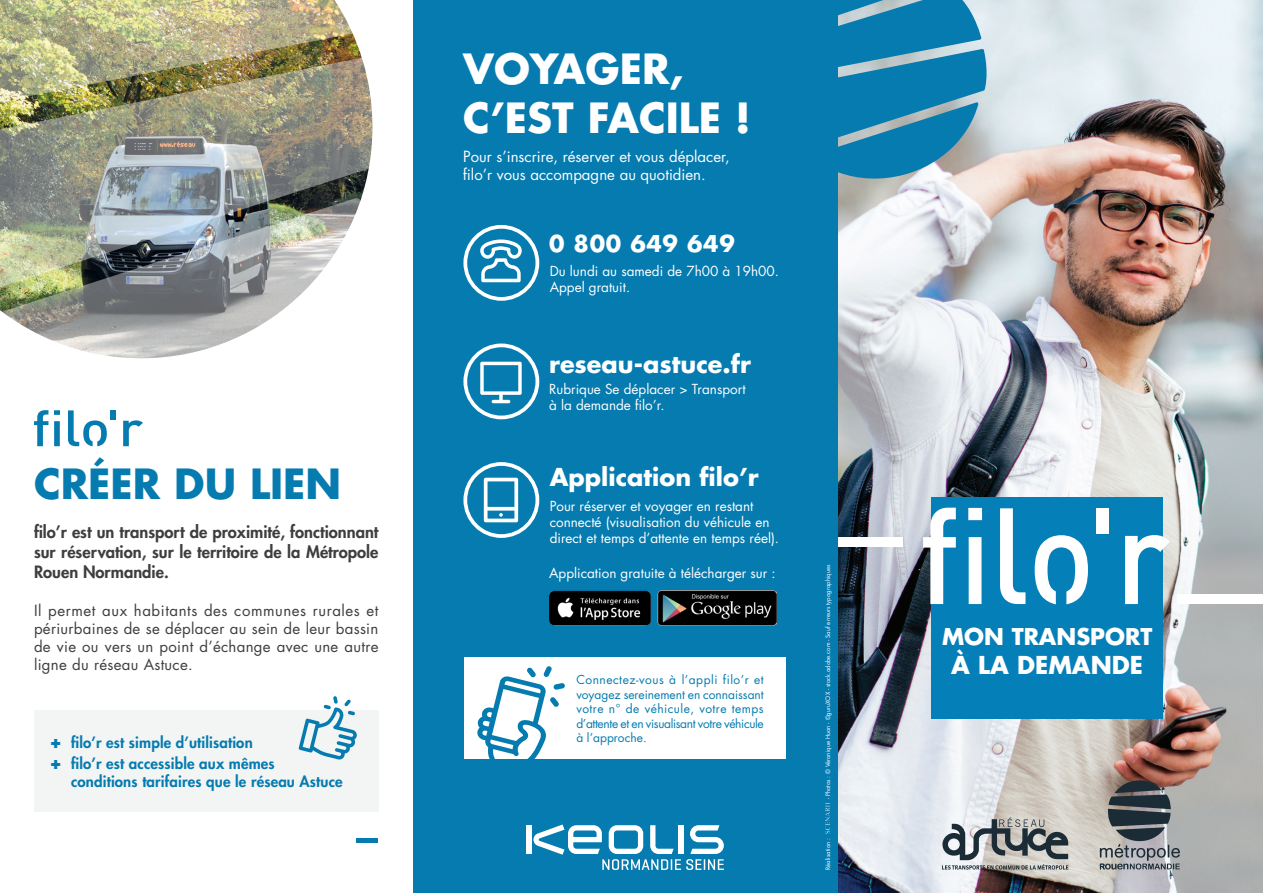
<style>
.page{position:relative;width:1263px;height:893px;background:#fff}
.page>*{position:absolute;margin:0;border:0;box-sizing:border-box;transform-origin:0 0}
.t1{font:700 40.5px/48.6px "Futura Std";color:#fff}
.t2{font:700 40.5px "Futura Std";color:#057bb0}
.t3{font:700 24px "Futura Std";color:#fff}
.t4{font:700 22.5px "Futura Std";color:#fff}
.t5{font:700 22.5px "Futura Std";letter-spacing:.03em;color:#fff}
.t6{font:800 16.5px/19.8px "Futura Std";color:#3e3e3f;text-align:justify}
.t7{font:15px/18px "Futura Std";letter-spacing:.02em;color:#3e3e3f;text-align:justify}
.t8{font:800 15px/18px "Futura Std";letter-spacing:.01em;color:#057bb0}
.t9{font:15px/18px "Futura Std";color:#fff}
.t10{font:13.5px/16.2px "Futura Std";color:#fff}
.t11{font:12px/14.4px "Futura Std";letter-spacing:-.03em;color:#057bb0;text-align:justify}
.t12{font:6px "Futura Std";color:#fff}
.s1{font-style:inherit}
</style>
<div class="page">
<img style="left:838px;top:0;width:425px;height:893px">
<div style="left:931px;top:497px;width:232px;height:222px;background:#057fb7"></div>
<div style="left:838px;top:537px;width:65px;height:10px;background:#fff"></div>
<div style="left:1177px;top:594px;width:86px;height:10px;background:#fff"></div>
<svg style="left:923px;top:508px;width:59px;height:96px"></svg>
<svg style="left:1000px;top:508px;width:25px;height:96px"></svg>
<svg style="left:1035px;top:535px;width:53px;height:69px"></svg>
<div style="left:1096px;top:508px;width:13px;height:26px;background:#fff"></div>
<svg style="left:1125px;top:535px;width:45px;height:69px"></svg>
<img style="left:0;top:0;width:362px;height:56px">
<img style="left:0;top:56px;width:373px;height:143px">
<img style="left:0;top:198px;width:361px;height:161px">
<hr style="left:356px;top:838px;width:22px;height:4px;background:#057bb0">
<svg style="left:34px;top:410px;width:26px;height:36px"></svg>
<svg style="left:68px;top:410px;width:39px;height:36px"></svg>
<div style="left:111px;top:410px;width:5px;height:10px;background:#057bb0"></div>
<svg style="left:123px;top:420px;width:20px;height:26px"></svg>
<div style="left:34px;top:711px;width:344px;height:101px;background:#f3f5f4"></div>
<div style="left:413px;top:0;width:425px;height:893px;background:#057bb0"></div>
<div style="left:463px;top:343px;width:76px;height:76px;border:4px solid #fff;border-radius:50%"></div>
<div style="left:463px;top:225px;width:76px;height:76px;border:4px solid #fff;border-radius:50%"></div>
<svg style="left:838px;top:0;width:151px;height:181px;background:#3c91b7"></svg>
<svg style="left:1100px;top:777px;width:80px;height:92px;background:#79797b"></svg>
<svg style="left:942px;top:817px;width:126px;height:53px;background:#9c9fa0"></svg>
<svg style="left:480px;top:362px;width:42px;height:41px"></svg>
<svg style="left:484px;top:478px;width:34px;height:44px"></svg>
<svg style="left:480px;top:239px;width:42px;height:43px"></svg>
<div style="left:463px;top:462px;width:76px;height:76px;border:4px solid #fff;border-radius:50%"></div>
<svg style="left:299px;top:696px;width:58px;height:64px"></svg>
<div style="left:526px;top:825px;width:6px;height:29px;background:#fff"></div>
<svg style="left:533px;top:824px;width:191px;height:46px"></svg>
<svg style="left:825px;top:803px;width:5px;height:31px"></svg>
<img style="left:550px;top:590px;width:226px;height:35px">
<div style="left:465px;top:657px;width:321px;height:102px;background:#fff"></div>
<svg style="left:477px;top:666px;width:88px;height:93px"></svg>
<p class="t2" style="left:34px;top:456px;width:309px">CRÉER DU LIEN</p>
<p class="t6" style="left:34px;top:522px;width:346px">filo’r est un transport de proximité, fonctionnant sur réservation, sur le territoire de la Métropole Rouen Normandie.</p>
<p class="t7" style="left:34px;top:601px;width:346px">Il permet aux habitants des communes rurales et périurbaines de se déplacer au sein de leur bassin de vie ou vers un point d’échange avec une autre ligne du réseau Astuce.</p>
<p class="t8" style="left:50px;top:733px;width:204px"><span class="s1">+</span> filo’r est simple d’utilisation</p>
<p class="t8" style="left:71px;top:754px;width:273px;text-indent:-21px"><span class="s1">+</span> filo’r est accessible aux mêmes conditions tarifaires que le réseau Astuce</p>
<p class="t1" style="left:463px;top:44px;width:289px">VOYAGER,<br>C’EST FACILE !</p>
<p class="t9" style="left:463px;top:147px;width:268px">Pour s’inscrire, réserver et vous déplacer, filo’r vous accompagne au quotidien.</p>
<p class="t5" style="left:549px;top:229px;width:187px">0 800 649 649</p>
<p class="t10" style="left:550px;top:263px;width:231px">Du lundi au samedi de 7h00 à 19h00.<br>Appel gratuit.</p>
<p class="t3" style="left:549px;top:348px;width:203px">reseau-astuce.fr</p>
<p class="t10" style="left:549px;top:381px;width:198px">Rubrique Se déplacer &gt; Transport</p>
<p class="t10" style="left:549px;top:397px;width:117px">à la demande filo’r.</p>
<p class="t3" style="left:550px;top:461px;width:211px">Application filo’r</p>
<p class="t10" style="left:550px;top:498px;width:231px">Pour réserver et voyager en restant connecté (visualisation du véhicule en direct et temps d’attente en temps réel).</p>
<p class="t10" style="left:549px;top:565px;width:228px">Application gratuite à télécharger sur :</p>
<p class="t11" style="left:576px;top:673px;width:189px">Connectez-vous à l’appli filo’r et voyagez sereinement en connaissant votre n° de véhicule, votre temps d’attente et en visualisant votre véhicule à l’approche.</p>
<p class="t12" style="left:824px;top:799px;width:236px;rotate:-90deg">- Photos : © Véronique Huon - ©guruXOX - stock.adobe.com - Sauf erreurs typographiques</p>
<p class="t12" style="left:824px;top:870px;width:33px;rotate:-90deg">Réalisation :</p>
<p class="t4" style="left:942px;top:621px;width:212px">MON TRANSPORT</p>
<p class="t3" style="left:951px;top:649px;width:193px">À LA DEMANDE</p>
</div>
